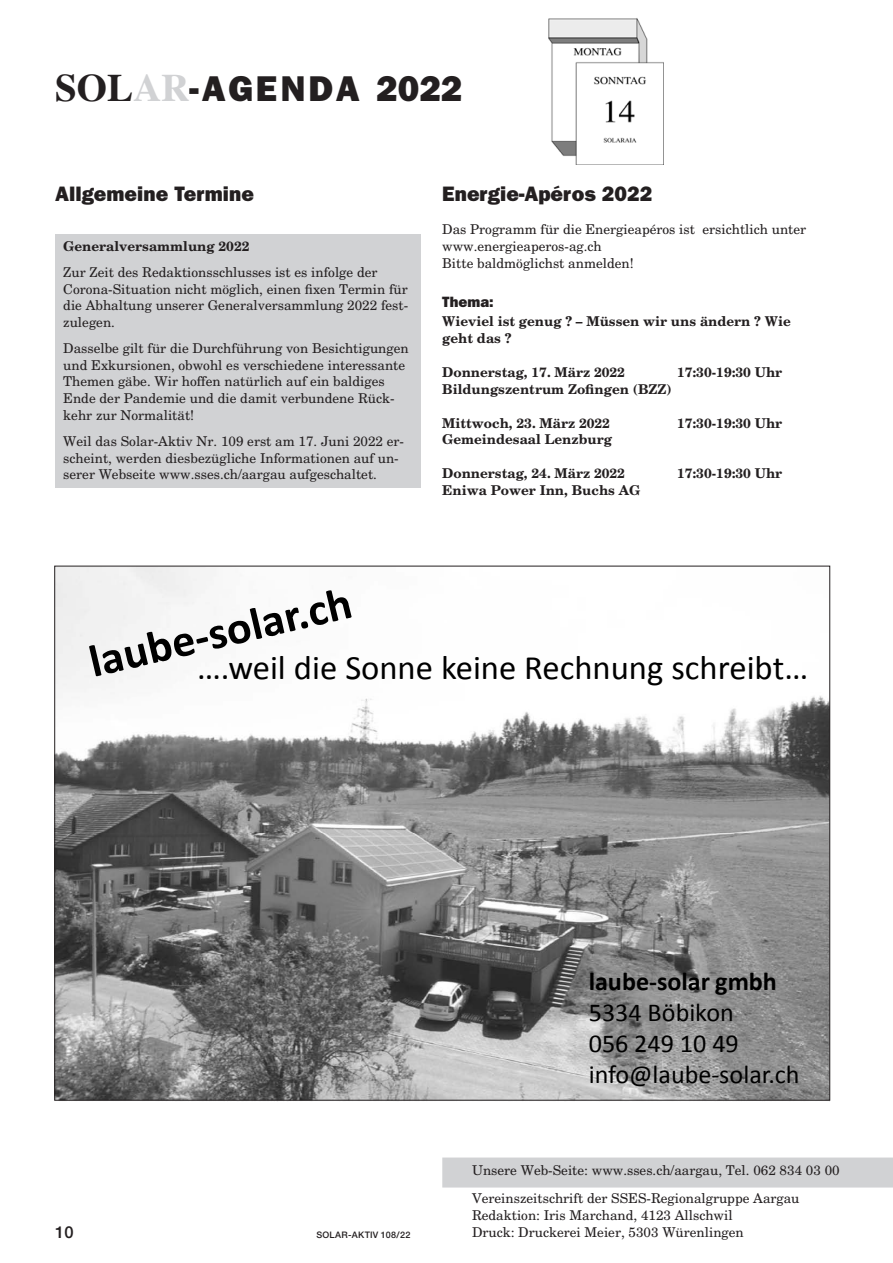
<style>
.page{position:relative;width:893px;height:1263px;background:#fff}
.page>*{position:absolute;margin:0;border:0;box-sizing:border-box;transform-origin:0 0}
.t1{font:800 36px "Franklin Gothic";letter-spacing:.08em;color:#231f20}
.t2{font:34.35px "Calibri";color:#000}
.t3{font:25.8px/30.9px "Calibri";color:#000}
.t4{font:700 25.8px "Calibri";color:#000}
.t5{font:800 21px "Franklin Gothic";color:#231f20}
.t6{font:500 16.5px "Helvetica Neue";color:#231f20}
.t7{font:800 15px "Franklin Gothic";color:#231f20}
.t8{font:13.5px/16.8px "New Century Schlbk";color:#231f20}
.t9{font:700 13.5px/16.8px "New Century Schlbk";color:#231f20}
.t10{font:500 9px "Helvetica Neue";letter-spacing:.025em;color:#231f20}
.s1{font-family:"Times";font-weight:700;font-size:39px}
.s2{font-family:"Times";font-weight:700;font-size:39px;color:#d1d2d4}
</style>
<div class="page">
<div style="left:442px;top:1157px;width:451px;height:30px;background:#d1d2d4"></div>
<img style="left:549px;top:18px;width:114px;height:147px">
<img style="left:55px;top:568px;width:775px;height:533px">
<svg style="left:89px;top:590px;width:263px;height:86px"></svg>
<div style="left:55px;top:234px;width:366px;height:253px;background:#d1d2d4"></div>
<h1 class="t1" style="left:55px;top:68px;width:409px"><span class="s1">SOL</span><span class="s2">AR</span>-AGENDA 2022</h1>
<h3 class="t5" style="left:55px;top:181px;width:200px">Allgemeine Termine</h3>
<p class="t9" style="left:63px;top:238px;width:188px">Generalversammlung 2022</p>
<p class="t8" style="left:63px;top:263px;width:347px">Zur Zeit des Redaktionsschlusses ist es infolge der Corona-Situation nicht möglich, einen fixen Termin für die Abhaltung unserer Generalversammlung 2022 fest&shy;zulegen.</p>
<p class="t8" style="left:63px;top:339px;width:347px">Dasselbe gilt für die Durchführung von Besichtigungen und Exkursionen, obwohl es verschiedene interessante Themen gäbe. Wir hoffen natürlich auf ein baldiges Ende der Pandemie und die damit verbundene Rück&shy;kehr zur Normalität!</p>
<p class="t8" style="left:63px;top:432px;width:342px">Weil das Solar-Aktiv Nr. 109 erst am 17. Juni 2022 er&shy;scheint, werden diesbezügliche Informationen auf un&shy;serer Webseite www.sses.ch/aargau aufgeschaltet.</p>
<h3 class="t5" style="left:442px;top:181px;width:212px">Energie-Apéros 2022</h3>
<p class="t8" style="left:442px;top:221px;width:366px">Das Programm für die Energieapéros ist ersichtlich unter www.energieaperos-ag.ch<br>Bitte baldmöglichst anmelden!</p>
<p class="t7" style="left:442px;top:293px;width:53px">Thema:</p>
<p class="t9" style="left:442px;top:313px;width:350px">Wieviel ist genug ? – Müssen wir uns ändern ? Wie geht das ?</p>
<p class="t9" style="left:442px;top:363px;width:184px">Donnerstag, 17. März 2022</p>
<p class="t9" style="left:677px;top:363px;width:107px">17:30-19:30 Uhr</p>
<p class="t9" style="left:442px;top:380px;width:231px">Bildungszentrum Zofingen (BZZ)</p>
<p class="t9" style="left:442px;top:414px;width:169px">Mittwoch, 23. März 2022</p>
<p class="t9" style="left:677px;top:414px;width:107px">17:30-19:30 Uhr</p>
<p class="t9" style="left:442px;top:431px;width:171px">Gemeindesaal Lenzburg</p>
<p class="t9" style="left:442px;top:464px;width:184px">Donnerstag, 24. März 2022</p>
<p class="t9" style="left:677px;top:464px;width:107px">17:30-19:30 Uhr</p>
<p class="t9" style="left:442px;top:481px;width:199px">Eniwa Power Inn, Buchs AG</p>
<h2 class="t2" style="left:197px;top:646px;width:613px">….weil die Sonne keine Rechnung schreibt…</h2>
<h3 class="t4" style="left:589px;top:965px;width:190px">laube-solar gmbh</h3>
<h3 class="t3" style="left:589px;top:997px;width:212px">5334 Böbikon<br>056 249 10 49 info@laube-solar.ch</h3>
<p class="t6" style="left:55px;top:1222px;width:20px">10</p>
<p class="t10" style="left:316px;top:1229px;width:95px">SOLAR-AKTIV 108/22</p>
<p class="t8" style="left:472px;top:1161px;width:369px">Unsere Web-Seite: www.sses.ch/aargau, Tel. 062 834 03 00</p>
<p class="t8" style="left:472px;top:1189px;width:329px">Vereinszeitschrift der SSES-Regionalgruppe Aargau<br>Redaktion: Iris Marchand, 4123 Allschwil<br>Druck: Druckerei Meier, 5303 Würenlingen</p>
</div>
